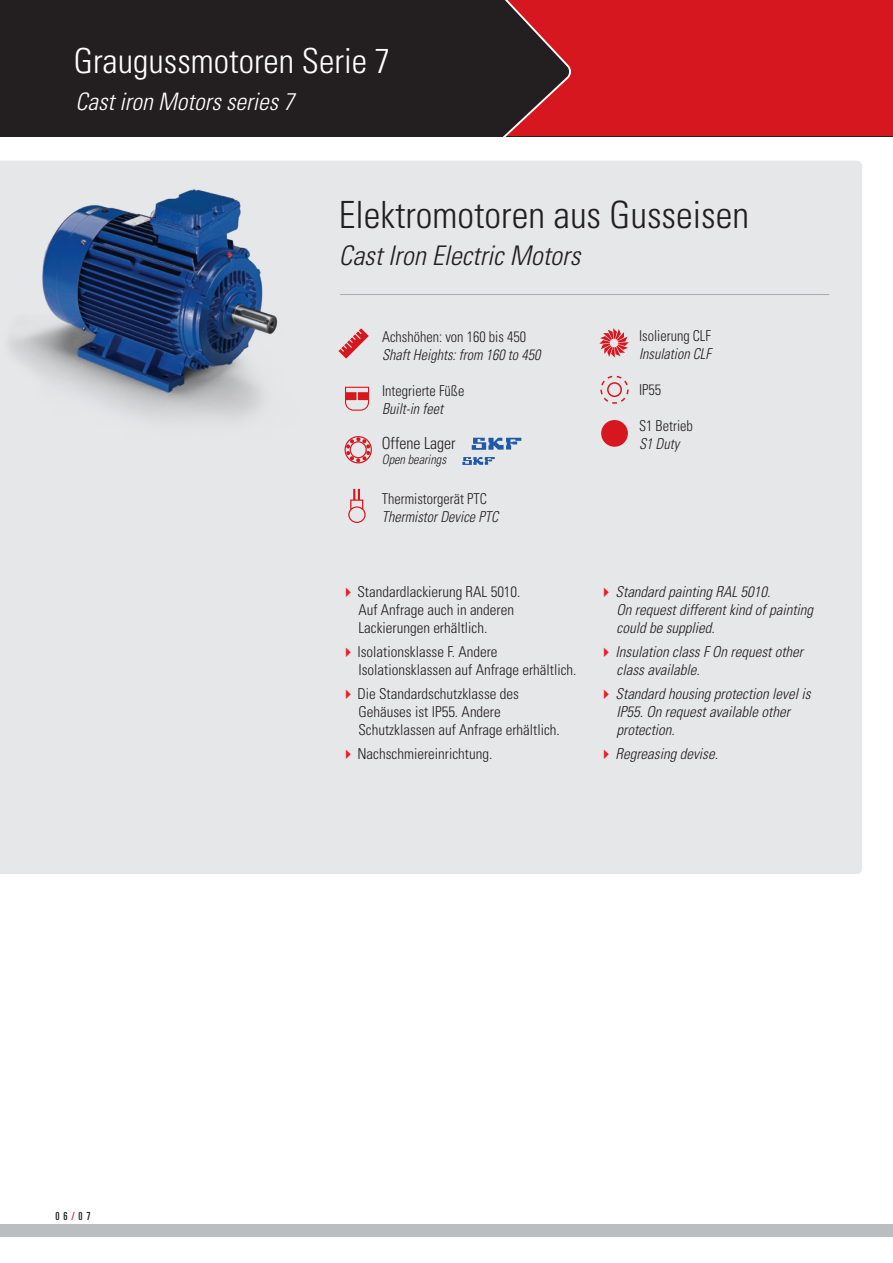
<style>
.page{position:relative;width:893px;height:1263px;background:#fff}
.page>*{position:absolute;margin:0;border:0;box-sizing:border-box;transform-origin:0 0}
.t1{font:300 condensed 37.5px "Univers LT Std";color:#231f20}
.t2{font:300 condensed 34.5px "Univers LT Std";color:#fff}
.t3{font:italic 300 condensed 27px "Univers LT Std";color:#231f20}
.t4{font:italic 300 condensed 24px "Univers LT Std";color:#fff}
.t5{font:300 condensed 16.65px "Univers LT Std";color:#231f20;scale:.95 1}
.t6{font:300 condensed 15px/18px "Univers LT Std";color:#231f20}
.t7{font:italic 300 condensed 15px/18px "Univers LT Std";color:#231f20}
.t8{font:300 condensed 15px "Univers LT Std";color:#231f20;scale:.95 1}
.t9{font:italic 300 condensed 15px "Univers LT Std";color:#231f20;scale:.95 1}
.t10{font:italic 300 condensed 12.9px "Univers LT Std";color:#231f20;scale:.95 1}
.t11{font:ultra-condensed 11.1px "Univers LT Std";color:#231f20}
.s1{color:#ee1d23}
.s2{color:#d7171f}
</style>
<div class="page">
<div style="left:0;top:0;width:893px;height:136px;background:#231f20"></div>
<div style="left:573px;top:0;width:320px;height:136px;background:#d7171f"></div>
<svg style="left:496px;top:0;width:77px;height:137px"></svg>
<div style="left:0;top:161px;width:862px;height:713px;background:#e6e7e9"></div>
<img style="left:0;top:186px;width:305px;height:255px">
<div style="left:0;top:1224px;width:893px;height:12px;background:#bcbdc0"></div>
<svg style="left:345px;top:387px;width:24px;height:24px"></svg>
<svg style="left:338px;top:328px;width:31px;height:31px"></svg>
<hr style="left:340px;top:294px;width:489px;height:1px;background:#a8a9ad">
<svg style="left:345px;top:436px;width:27px;height:27px"></svg>
<svg style="left:348px;top:489px;width:18px;height:34px"></svg>
<svg style="left:472px;top:438px;width:49px;height:12px"></svg>
<svg style="left:462px;top:457px;width:33px;height:8px"></svg>
<div style="left:600px;top:375px;width:29px;height:29px;border:2px dashed #d7171f;border-radius:50%"></div>
<div style="left:607px;top:382px;width:15px;height:15px;border:2px solid #d7171f;border-radius:50%"></div>
<div style="left:601px;top:420px;width:27px;height:27px;background:#d7171f;border-radius:50%"></div>
<svg style="left:599px;top:328px;width:30px;height:30px"></svg>
<div style="left:610px;top:339px;width:8px;height:8px;background:#e6e7e9;border-radius:50%"></div>
<h2 class="t2" style="left:74px;top:40px;width:318px">Graugussmotoren Serie 7</h2>
<h3 class="t4" style="left:75px;top:87px;width:220px">Cast iron Motors series 7</h3>
<h1 class="t1" style="left:339px;top:192px;width:412px">Elektromotoren aus Gusseisen</h1>
<h3 class="t3" style="left:339px;top:239px;width:243px">Cast Iron Electric Motors</h3>
<p class="t8" style="left:382px;top:327px;width:153px">Achshöhen: von 160 bis 450</p>
<p class="t9" style="left:382px;top:345px;width:168px">Shaft Heights: from 160 to 450</p>
<p class="t8" style="left:382px;top:381px;width:88px">Integrierte Füße</p>
<p class="t9" style="left:382px;top:399px;width:66px">Built-in feet</p>
<p class="t5" style="left:382px;top:433px;width:79px">Offene Lager</p>
<p class="t10" style="left:382px;top:452px;width:69px">Open bearings</p>
<p class="t8" style="left:382px;top:489px;width:112px">Thermistorgerät PTC</p>
<p class="t9" style="left:382px;top:507px;width:124px">Thermistor Device PTC</p>
<p class="t6" style="left:358px;top:582px;width:164px;text-indent:-18px"><span class="s1">✔</span> Standardlackierung RAL 5010.<br>Auf Anfrage auch in anderen<br>Lackierungen erhältlich.</p>
<p class="t6" style="left:358px;top:642px;width:220px;text-indent:-18px"><span class="s1">✔</span> Isolationsklasse F. Andere<br>Isolationsklassen auf Anfrage erhältlich.</p>
<p class="t6" style="left:358px;top:684px;width:203px;text-indent:-18px"><span class="s1">✔</span> Die Standardschutzklasse des<br>Gehäuses ist IP55. Andere<br>Schutzklassen auf Anfrage erhältlich.</p>
<p class="t6" style="left:340px;top:744px;width:153px"><span class="s1">✔</span> Nachschmiereinrichtung.</p>
<p class="t8" style="left:639px;top:327px;width:77px">Isolierung CLF</p>
<p class="t9" style="left:639px;top:345px;width:77px">Insulation CLF</p>
<p class="t8" style="left:639px;top:381px;width:25px">IP55</p>
<p class="t8" style="left:639px;top:417px;width:58px">S1 Betrieb</p>
<p class="t9" style="left:639px;top:435px;width:44px">S1 Duty</p>
<p class="t7" style="left:617px;top:582px;width:198px;text-indent:-18px"><span class="s1">✔</span> Standard painting RAL 5010.<br>On request different kind of painting could be supplied.</p>
<p class="t7" style="left:617px;top:642px;width:188px;text-indent:-18px"><span class="s1">✔</span> Insulation class F On request other class available.</p>
<p class="t7" style="left:617px;top:684px;width:195px;text-indent:-18px"><span class="s1">✔</span> Standard housing protection level is<br>IP55. On request available other protection.</p>
<p class="t7" style="left:599px;top:744px;width:121px"><span class="s1">✔</span> Regreasing devise.</p>
<p class="t11" style="left:56px;top:1209px;width:37px">06<span class="s2">/</span>07</p>
</div>
